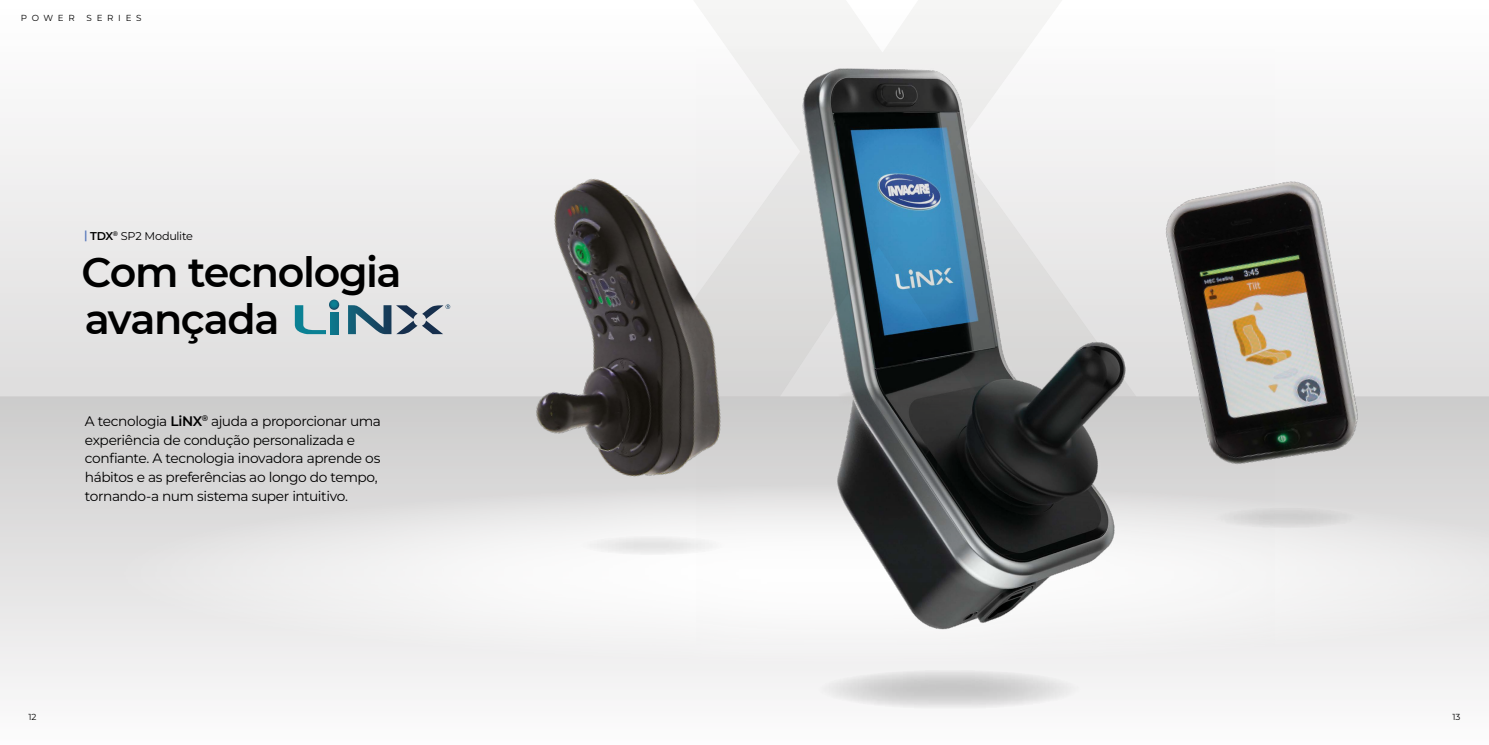
<style>
.page{position:relative;width:1489px;height:745px;background:#fff}
.page>*{position:absolute;margin:0;border:0;box-sizing:border-box;transform-origin:0 0}
.t1{font:600 41.25px/47.1px "Montserrat";letter-spacing:-.035em;color:#000}
.t2{font:13.75px/18.8px "Montserrat";letter-spacing:-.03em;color:#000}
.t3{font:11.25px "Montserrat";letter-spacing:-.02em;color:#000}
.t4{font:8.75px "Montserrat";letter-spacing:.54em;color:#000}
.s1{font-weight:600;color:#597abc}
.s2{font-weight:600}
</style>
<div class="page">
<div style="left:0;top:5px;width:1488px;height:391px;background:linear-gradient(to bottom,#fff,#dedddd)"></div>
<svg style="left:0;top:396px;width:1488px;height:313px"></svg>
<svg style="left:109px;top:484px;width:1379px;height:179px;fill:#eee"></svg>
<svg style="left:817px;top:669px;width:264px;height:40px;background:#dcdbdc"></svg>
<svg style="left:624px;top:5px;width:512px;height:44px;fill:#f5f5f4"></svg>
<svg style="left:295px;top:299px;width:44px;height:35px"></svg>
<div style="left:330px;top:312px;width:8px;height:22px;background:#0d7489"></div>
<svg style="left:348px;top:304px;width:35px;height:30px"></svg>
<img style="left:696px;top:49px;width:578px;height:595px">
<img style="left:982px;top:81px;width:506px;height:490px">
<img style="left:383px;top:34px;width:472px;height:595px">
<p class="t4" style="left:21px;top:12px;width:56px">POWER</p>
<p class="t4" style="left:87px;top:12px;width:57px">SERIES</p>
<p class="t3" style="left:84px;top:228px;width:111px"><span class="s1">|</span> <span class="s2">TDX</span><sup>®</sup> SP2 Modulite</p>
<h1 class="t1" style="left:81px;top:247px;width:321px">Com tecnologia avançada</h1>
<p class="t2" style="left:85px;top:411px;width:297px">A tecnologia <span class="s2">LiNX</span><sup>®</sup> ajuda a proporcionar uma experiência de condução personalizada e confiante. A tecnologia inovadora aprende os hábitos e as preferências ao longo do tempo, tornando-a num sistema super intuitivo.</p>
<p class="t4" style="left:28px;top:710px;width:9px">12</p>
<p class="t4" style="left:1452px;top:710px;width:9px">13</p>
</div>
